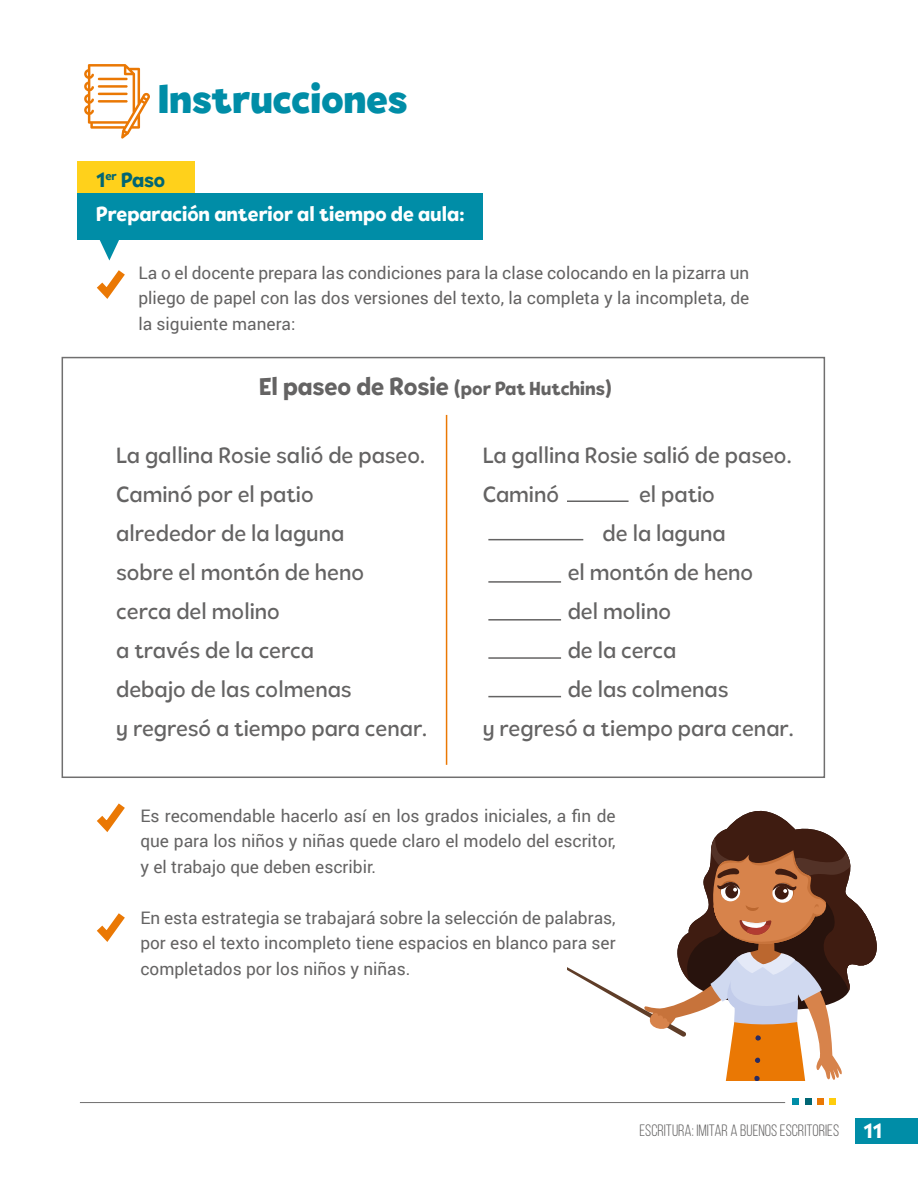
<style>
.page{position:relative;width:918px;height:1188px;background:#fff}
.page>*{position:absolute;margin:0;border:0;box-sizing:border-box;transform-origin:0 0}
.t1{font:800 42px "Tobi Pro";color:#008da7}
.t2{font:500 22.5px "Tobi Pro";color:#646363}
.t3{font:800 21px "Tobi Pro";color:#fff}
.t4{font:800 21px "Tobi Pro";color:#006674}
.t5{font:800 19.5px "Tobi Pro";color:#646363}
.t6{font:17.25px/25.5px "Roboto";color:#646363;text-align:justify}
.t7{font:16.5px "Clutch Sans";color:#646363}
.s1{font-size:25.5px}
.s2{font-family:"Tobi Pro";font-weight:800;font-size:21px;color:#fff}
</style>
<div class="page">
<div style="left:855px;top:1118px;width:63px;height:26px;background:#008da7"></div>
<hr style="left:80px;top:1102px;width:705px;height:1px;background:#706f6f">
<svg style="left:793px;top:1099px;width:6px;height:6px"></svg>
<svg style="left:805px;top:1099px;width:6px;height:6px"></svg>
<svg style="left:817px;top:1099px;width:6px;height:6px"></svg>
<div style="left:829px;top:1099px;width:7px;height:6px;background:#ffcd0d"></div>
<div style="left:77px;top:161px;width:118px;height:36px;background:#ffd11b"></div>
<svg style="left:84px;top:64px;width:66px;height:75px"></svg>
<div style="left:77px;top:193px;width:406px;height:46px;background:#008da7"></div>
<hr style="left:567px;top:500px;width:62px;height:2px;background:#646363">
<hr style="left:488px;top:539px;width:95px;height:1px;background:#646363">
<hr style="left:488px;top:581px;width:73px;height:2px;background:#646363">
<hr style="left:488px;top:619px;width:73px;height:2px;background:#646363">
<hr style="left:488px;top:657px;width:73px;height:2px;background:#646363">
<hr style="left:488px;top:696px;width:73px;height:1px;background:#646363">
<svg style="left:97px;top:803px;width:28px;height:29px"></svg>
<svg style="left:89px;top:239px;width:43px;height:60px"></svg>
<svg style="left:96px;top:913px;width:29px;height:29px"></svg>
<div style="left:62px;top:357px;width:763px;height:421px;border:2px solid #706f6f"></div>
<hr style="left:446px;top:415px;width:1px;height:350px;background:#ea7804">
<svg style="left:567px;top:810px;width:310px;height:271px"></svg>
<p class="t1" style="left:158px;top:71px;width:251px">Instrucciones</p>
<p class="t4" style="left:96px;top:166px;width:70px">1<sup>er</sup> Paso</p>
<p class="t3" style="left:96px;top:200px;width:370px">Preparación anterior al tiempo de aula:</p>
<p class="t6" style="left:138px;top:259px;width:612px">La o el docente prepara las condiciones para la clase colocando en la pizarra un pliego de papel con las dos versiones del texto, la completa y la incompleta, de la siguiente manera:</p>
<p class="t5" style="left:259px;top:376px;width:354px"><span class="s1">El paseo de Rosie</span> (por Pat Hutchins)</p>
<p class="t2" style="left:116px;top:441px;width:311px">La gallina Rosie salió de paseo.</p>
<p class="t2" style="left:116px;top:480px;width:199px">Caminó por el patio</p>
<p class="t2" style="left:116px;top:519px;width:229px">alrededor de la laguna</p>
<p class="t2" style="left:116px;top:558px;width:249px">sobre el montón de heno</p>
<p class="t2" style="left:116px;top:597px;width:165px">cerca del molino</p>
<p class="t2" style="left:116px;top:636px;width:199px">a través de la cerca</p>
<p class="t2" style="left:116px;top:675px;width:237px">debajo de las colmenas</p>
<p class="t2" style="left:116px;top:714px;width:313px">y regresó a tiempo para cenar.</p>
<p class="t2" style="left:483px;top:441px;width:311px">La gallina Rosie salió de paseo.</p>
<p class="t2" style="left:483px;top:480px;width:78px">Caminó</p>
<p class="t2" style="left:639px;top:480px;width:77px">el patio</p>
<p class="t2" style="left:603px;top:519px;width:125px">de la laguna</p>
<p class="t2" style="left:568px;top:558px;width:187px">el montón de heno</p>
<p class="t2" style="left:568px;top:597px;width:105px">del molino</p>
<p class="t2" style="left:568px;top:636px;width:110px">de la cerca</p>
<p class="t2" style="left:568px;top:675px;width:162px">de las colmenas</p>
<p class="t2" style="left:483px;top:714px;width:313px">y regresó a tiempo para cenar.</p>
<p class="t6" style="left:140px;top:802px;width:477px">Es recomendable hacerlo así en los grados iniciales, a fin de que para los niños y niñas quede claro el modelo del escritor, y el trabajo que deben escribir.</p>
<p class="t6" style="left:140px;top:904px;width:477px">En esta estrategia se trabajará sobre la selección de palabras, por eso el texto incompleto tiene espacios en blanco para ser completados por los niños y niñas.</p>
<p class="t7" style="left:639px;top:1122px;width:244px">ESCRITURA: IMITAR A BUENOS ESCRITORIES <span class="s2">11</span></p>
</div>
